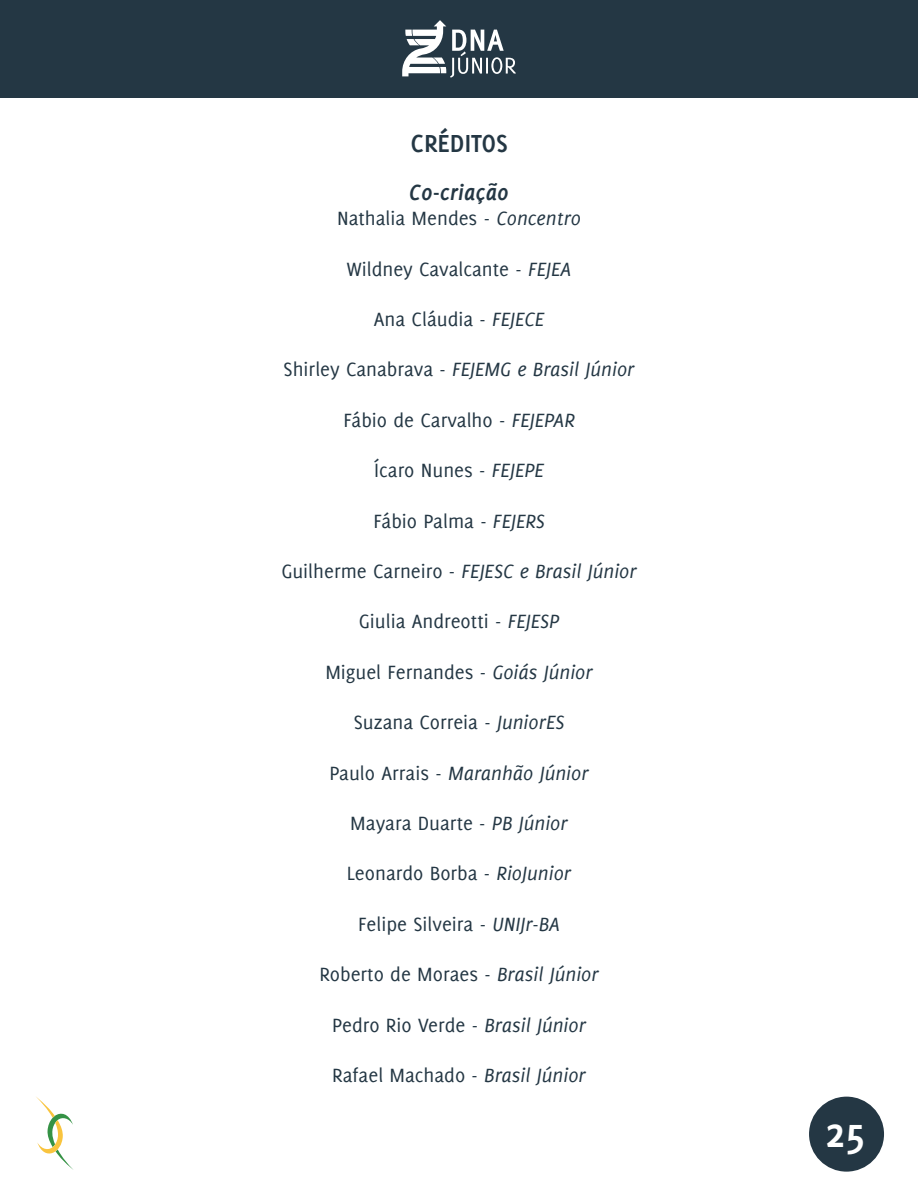
<style>
.page{position:relative;width:918px;height:1188px;background:#fff}
.page>*{position:absolute;margin:0;border:0;box-sizing:border-box;transform-origin:0 0}
.t1{font:700 45px "Delicious";color:#fff}
.t2{font:700 27px "Delicious";color:#243744}
.t3{font:italic 700 24px "Delicious";color:#243744}
.t4{font:21px "Delicious";color:#243744}
.t5{font:italic 21px "Delicious";color:#243744}
.s1{font-style:italic}
.s2{font-style:normal}
</style>
<div class="page">
<svg style="left:36px;top:1097px;width:37px;height:73px"></svg>
<div style="left:809px;top:1097px;width:75px;height:75px;background:#243744;border-radius:50%"></div>
<div style="left:0;top:0;width:918px;height:97px;background:#243744"></div>
<svg style="left:402px;top:20px;width:114px;height:58px"></svg>
<p class="t2" style="left:411px;top:128px;width:99px">CRÉDITOS</p>
<p class="t3" style="left:409px;top:179px;width:101px">Co-criação</p>
<p class="t4" style="left:337px;top:207px;width:246px">Nathalia Mendes - <span class="s1">Concentro</span></p>
<p class="t4" style="left:347px;top:257px;width:226px">Wildney Cavalcante - <span class="s1">FEJEA</span></p>
<p class="t4" style="left:374px;top:307px;width:172px">Ana Cláudia - <span class="s1">FEJECE</span></p>
<p class="t5" style="left:284px;top:358px;width:352px"><span class="s2">Shirley Canabrava -</span> FEJEMG e Brasil Júnior</p>
<p class="t4" style="left:343px;top:408px;width:233px">Fábio de Carvalho - <span class="s1">FEJEPAR</span></p>
<p class="t4" style="left:374px;top:459px;width:171px">Ícaro Nunes - <span class="s1">FEJEPE</span></p>
<p class="t4" style="left:373px;top:509px;width:173px">Fábio Palma - <span class="s1">FEJERS</span></p>
<p class="t5" style="left:281px;top:559px;width:357px"><span class="s2">Guilherme Carneiro -</span> FEJESC e Brasil Júnior</p>
<p class="t4" style="left:359px;top:610px;width:202px">Giulia Andreotti - <span class="s1">FEJESP</span></p>
<p class="t4" style="left:325px;top:660px;width:269px">Miguel Fernandes - <span class="s1">Goiás Júnior</span></p>
<p class="t4" style="left:354px;top:711px;width:212px">Suzana Correia - <span class="s1">JuniorES</span></p>
<p class="t5" style="left:329px;top:761px;width:261px"><span class="s2">Paulo Arrais -</span> Maranhão Júnior</p>
<p class="t4" style="left:350px;top:811px;width:219px">Mayara Duarte - <span class="s1">PB Júnior</span></p>
<p class="t4" style="left:347px;top:862px;width:226px">Leonardo Borba - <span class="s1">RioJunior</span></p>
<p class="t4" style="left:358px;top:912px;width:203px">Felipe Silveira - <span class="s1">UNIJr-BA</span></p>
<p class="t4" style="left:319px;top:963px;width:281px">Roberto de Moraes - <span class="s1">Brasil Júnior</span></p>
<p class="t4" style="left:332px;top:1013px;width:256px">Pedro Rio Verde - <span class="s1">Brasil Júnior</span></p>
<p class="t4" style="left:332px;top:1063px;width:255px">Rafael Machado - <span class="s1">Brasil Júnior</span></p>
<h1 class="t1" style="left:825px;top:1107px;width:42px">25</h1>
</div>
